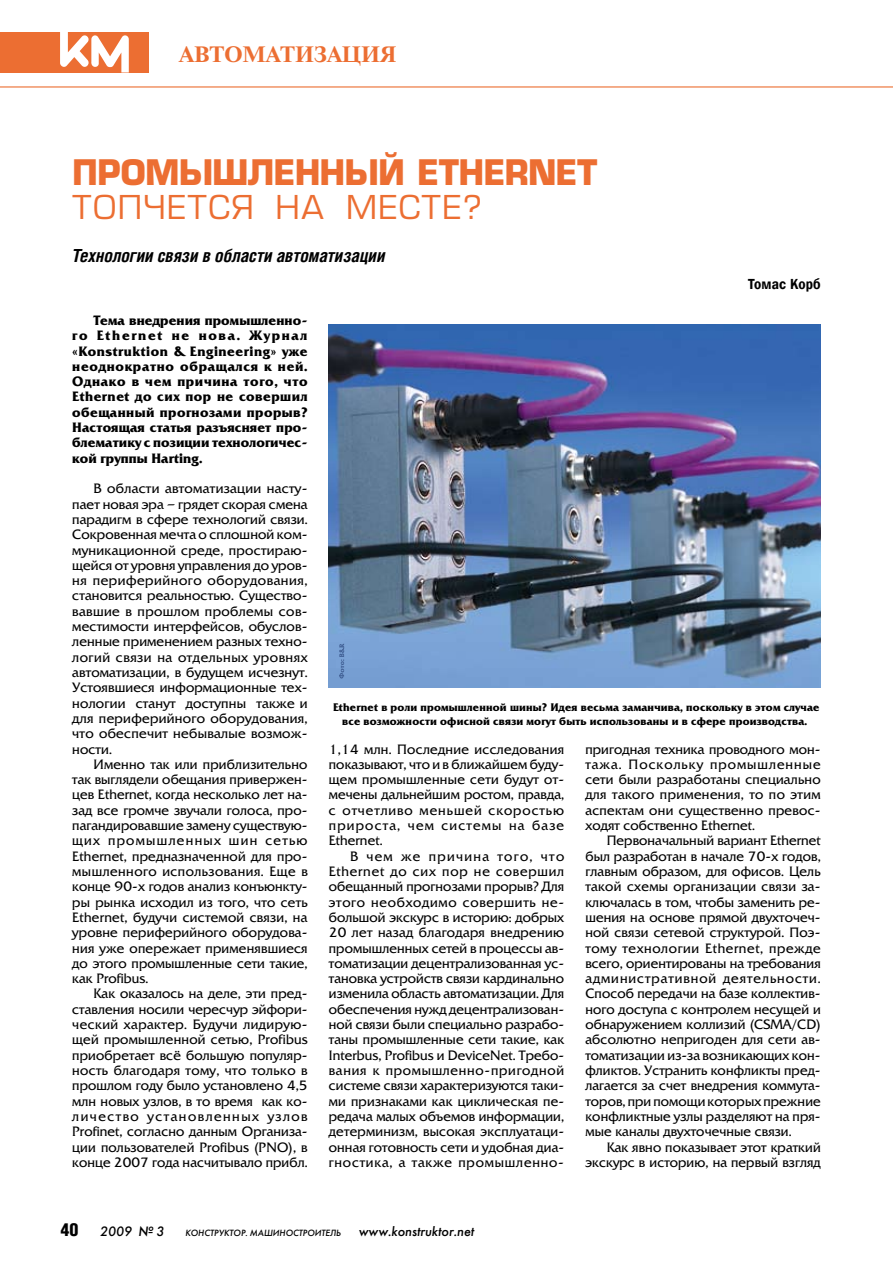
<style>
.page{position:relative;width:893px;height:1263px;background:#fff}
.page>*{position:absolute;margin:0;border:0;box-sizing:border-box;transform-origin:0 0}
.t1{font:700 34.35px "Europe";letter-spacing:-.03em;color:#ec6e32;scale:.95 1}
.t2{font:32.1px "Europe";letter-spacing:.03em;color:#ec6e32}
.t3{font:700 21px "Newton C";color:#ec6e32;scale:1.06 1}
.t4{font:italic 700 18px "Helios Cond";color:#000}
.t5{font:600 15px "Franklin Gothic";letter-spacing:.01em;color:#000;scale:.9 1}
.t6{font:13.5px/15.3px "Friz Quadrata C";letter-spacing:.01em;color:#000;text-align:justify}
.t7{font:700 13.5px/15.3px "Friz Quadrata C";letter-spacing:.01em;color:#000;text-align:justify}
.t8{font:italic 13.5px "Futuris C";color:#000}
.t9{font:700 10.95px/13.6px "Friz Quadrata C";letter-spacing:.02em;color:#000;text-align:center}
.t10{font:italic 9px "Futuris C";color:#000}
.s1{font-family:"Helios Cond";font-weight:900;font-style:normal;font-size:18px}
</style>
<div class="page">
<hr style="left:0;top:86px;width:893px;height:2px;background:#ec6e32">
<div style="left:0;top:32px;width:149px;height:41px;background:#ec6e32"></div>
<svg style="left:60px;top:32px;width:69px;height:40px"></svg>
<img style="left:329px;top:324px;width:492px;height:363px">
<svg style="left:339px;top:643px;width:5px;height:35px"></svg>
<h3 class="t3" style="left:179px;top:42px;width:46px">автоматиза</h3>
<h3 class="t3" style="left:341px;top:42px;width:36px">ция</h3>
<h1 class="t1" style="left:72px;top:152px;width:55px">ПРОМ</h1>
<h1 class="t1" style="left:179px;top:152px;width:99px">ЫШЛЕНН</h1>
<h1 class="t1" style="left:344px;top:152px;width:171px">ЫЙ ETHERNE</h1>
<h1 class="t1" style="left:577px;top:152px;width:24px">T</h1>
<h2 class="t2" style="left:72px;top:189px;width:411px">топ чется на месте?</h2>
<h3 class="t4" style="left:72px;top:244px;width:315px">Технологии связи в области автоматизации</h3>
<p class="t5" style="left:748px;top:275px;width:82px">Томас Корб</p>
<p class="t7" style="left:72px;top:313px;width:237px;text-indent:21px">Тема внедрения промышленно&shy;го Ethernet не нова. Журнал «Konstruktion &amp; Engineering» уже неоднократно обращался к ней.<br>Однако в чем причина того, что Ethernet до сих пор не совершил обещанный прогнозами прорыв?<br>Настоящая статья разъясняет про&shy;блематику с позиции технологичес&shy;кой группы Harting.</p>
<p class="t6" style="left:72px;top:481px;width:237px;text-indent:21px">В области автоматизации насту&shy;пает новая эра – грядет скорая смена парадигм в сфере технологий связи.<br>Сокровенная мечта о сплошной ком&shy;муникационной среде, простираю&shy;щейся от уровня управления до уров&shy;ня периферийного оборудования, становится реальностью. Существо&shy;вавшие в прошлом проблемы сов&shy;местимости интерфейсов, обуслов&shy;ленные применением разных техно&shy;логий связи на отдельных уровнях автоматизации, в будущем исчезнут.<br>Устоявшиеся информационные тех&shy;нологии станут доступны также и для периферийного оборудования, что обеспечит небывалые возмож&shy;ности.</p>
<p class="t6" style="left:72px;top:757px;width:237px;text-indent:21px">Именно так или приблизительно так выглядели обещания привержен&shy;цев Ethernet, когда несколько лет на&shy;зад все громче звучали голоса, про&shy;пагандировавшие замену существую&shy;щих промышленных шин сетью Ethernet, предназначенной для про&shy;мышленного использования. Еще в конце 90-х годов анализ конъюнкту&shy;ры рынка исходил из того, что сеть Ethernet, будучи системой связи, на уровне периферийного оборудова&shy;ния уже опережает применявшиеся до этого промышленные сети такие, как Profibus.</p>
<p class="t6" style="left:72px;top:986px;width:237px;text-indent:21px">Как оказалось на деле, эти пред&shy;ставления носили чересчур эйфори&shy;ческий характер. Будучи лидирую&shy;щей промышленной сетью, Profibus приобретает всё большую популяр&shy;ность благодаря тому, что только в прошлом году было установлено 4,5 млн новых узлов, в то время как ко&shy;личество установленных узлов Profinet, согласно данным Организа&shy;ции пользователей Profibus (PNO), в конце 2007 года насчитывало прибл.</p>
<p class="t9" style="left:333px;top:701px;width:488px">Ethernet в роли промышленной шины? Идея весьма заманчива, поскольку в этом случае все возможности офисной связи могут быть использованы и в сфере производства.</p>
<p class="t6" style="left:329px;top:741px;width:237px">1,14 млн. Последние исследования показывают, что и в ближайшем буду&shy;щем промышленные сети будут от&shy;мечены дальнейшим ростом, правда, с отчетливо меньшей скоростью прироста, чем системы на базе Ethernet.</p>
<p class="t6" style="left:329px;top:849px;width:237px;text-indent:21px">В чем же причина того, что Ethernet до сих пор не совершил обещанный прогнозами прорыв? Для этого необходимо совершить не&shy;большой экскурс в историю: добрых 20 лет назад благодаря внедрению промышленных сетей в процессы ав&shy;томатизации децентрализованная ус&shy;тановка устройств связи кардинально изменила область автоматизации. Для обеспечения нужд децентрализован&shy;ной связи были специально разрабо&shy;таны промышленные сети такие, как Interbus, Profibus и DeviceNet. Требо&shy;вания к промышленно-пригодной системе связи характеризуются таки&shy;ми признаками как циклическая пе&shy;редача малых объемов информации, детерминизм, высокая эксплуатаци&shy;онная готовность сети и удобная диа&shy;гностика, а также промышленно-</p>
<p class="t6" style="left:585px;top:741px;width:237px">пригодная техника проводного мон&shy;тажа. Поскольку промышленные сети были разработаны специально для такого применения, то по этим аспектам они существенно превос&shy;ходят собственно Ethernet.</p>
<p class="t6" style="left:585px;top:833px;width:237px;text-indent:21px">Первоначальный вариант Ethernet был разработан в начале 70-х годов, главным образом, для офисов. Цель такой схемы организации связи за&shy;ключалась в том, чтобы заменить ре&shy;шения на основе прямой двухточеч&shy;ной связи сетевой структурой. Поэ&shy;тому технологии Ethernet, прежде всего, ориентированы на требования административной деятельности.<br>Способ передачи на базе коллектив&shy;ного доступа с контролем несущей и обнаружением коллизий (CSMA/CD) абсолютно непригоден для сети ав&shy;томатизации из-за возникающих кон&shy;фликтов. Устранить конфликты пред&shy;лагается за счет внедрения коммута&shy;торов, при помощи которых прежние конфликтные узлы разделяют на пря&shy;мые каналы двухточечные связи.</p>
<p class="t6" style="left:585px;top:1139px;width:237px;text-align:right">Как явно показывает этот краткий экскурс в историю, на первый взгляд</p>
<p class="t8" style="left:61px;top:1223px;width:105px"><span class="s1">40</span> 2009 № 3</p>
<p class="t10" style="left:185px;top:1227px;width:157px">КОНСТРУКТОР. МАШИНОСТРОИТЕЛЬ</p>
<p class="t8" style="left:359px;top:1223px;width:117px">www.konstruktor.net</p>
</div>
